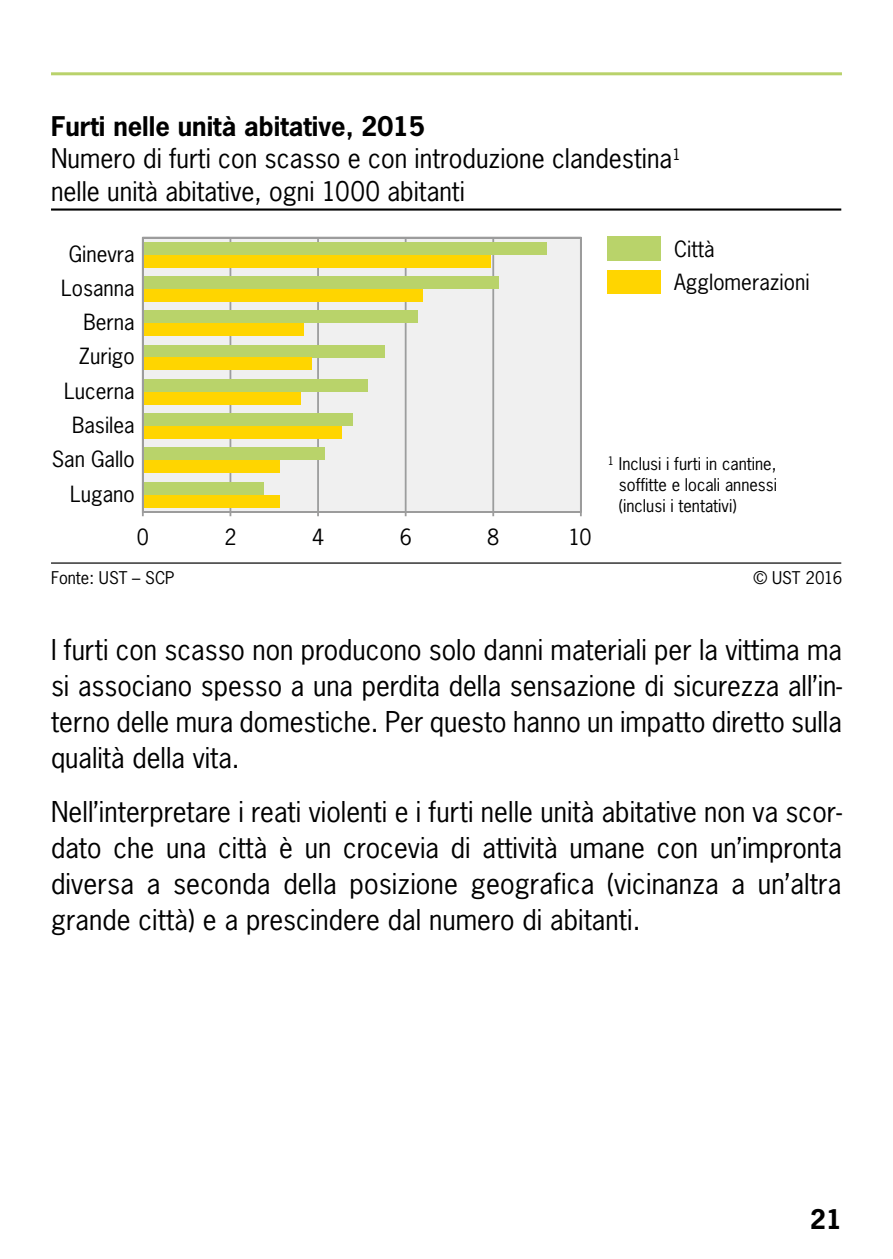
<style>
.page{position:relative;width:893px;height:1259px;background:#fff}
.page>*{position:absolute;margin:0;border:0;box-sizing:border-box;transform-origin:0 0}
.Grundtext_I_9_12pt_S{font:27px/36px "News Gothic Std";color:#000;text-align:justify}
.t1{font:25.5px/32.1px "News Gothic Std";color:#000}
.t2{font:700 25.5px "News Gothic Std";color:#000}
.t3{font:21px "News Gothic Std";color:#000}
.t4{font:16.5px/20.7px "News Gothic Std";color:#000;text-align:justify}
.s1{font-weight:700}
</style>
<div class="page">
<hr style="left:51px;top:72px;width:791px;height:3px;background:#b9d26b">
<hr style="left:51px;top:208px;width:790px;height:3px;background:#000">
<hr style="left:51px;top:562px;width:790px;height:1px;background:#000">
<div style="left:608px;top:270px;width:53px;height:23px;background:#ffd500"></div>
<div style="left:608px;top:237px;width:53px;height:24px;background:#b9d36a"></div>
<svg style="left:141px;top:236px;width:441px;height:281px"></svg>
<p class="t1" style="left:51px;top:110px;width:631px"><span class="s1">Furti nelle unità abitative, 2015<br></span>Numero di furti con scasso e con introduzione clandestina<sup>1 </sup>nelle unità abitative, ogni 1000 abitanti</p>
<p class="t3" style="left:69px;top:240px;width:67px">Ginevra</p>
<p class="t3" style="left:61px;top:274px;width:75px">Losanna</p>
<p class="t3" style="left:83px;top:309px;width:53px">Berna</p>
<p class="t3" style="left:79px;top:343px;width:57px">Zurigo</p>
<p class="t3" style="left:64px;top:377px;width:72px">Lucerna</p>
<p class="t3" style="left:72px;top:411px;width:64px">Basilea</p>
<p class="t3" style="left:52px;top:446px;width:84px">San Gallo</p>
<p class="t3" style="left:70px;top:480px;width:66px">Lugano</p>
<p class="t3" style="left:137px;top:523px;width:14px">0</p>
<p class="t3" style="left:224px;top:523px;width:14px">2</p>
<p class="t3" style="left:312px;top:523px;width:14px">4</p>
<p class="t3" style="left:400px;top:523px;width:14px">6</p>
<p class="t3" style="left:487px;top:523px;width:14px">8</p>
<p class="t3" style="left:569px;top:523px;width:25px">10</p>
<p class="t3" style="left:674px;top:235px;width:42px">Città</p>
<p class="t3" style="left:674px;top:268px;width:137px">Agglomerazioni</p>
<p class="t4" style="left:608px;top:453px;width:171px"><sup>1</sup> Inclusi i furti in cantine, <sup>1</sup> soffitte e locali annessi <sup>1</sup> (inclusi i tentativi)</p>
<p class="t4" style="left:51px;top:567px;width:125px">Fonte: UST – SCP</p>
<p class="t4" style="left:753px;top:567px;width:90px">© UST 2016</p>
<p class="Grundtext_I_9_12pt_S" style="left:51px;top:631px;width:792px">I furti con scasso non producono solo danni materiali per la vittima ma si associano spesso a una perdita della sensazione di sicurezza all’in&shy;terno delle mura domestiche. Per questo hanno un impatto diretto sulla qualità della vita.</p>
<p class="Grundtext_I_9_12pt_S" style="left:51px;top:793px;width:792px">Nell’interpretare i reati violenti e i furti nelle unità abitative non va scor&shy;dato che una città è un crocevia di attività umane con un’impronta diversa a seconda della posizione geografica (vicinanza a un’altra grande città) e a prescindere dal numero di abitanti.</p>
<p class="t2" style="left:810px;top:1202px;width:33px">21</p>
</div>
